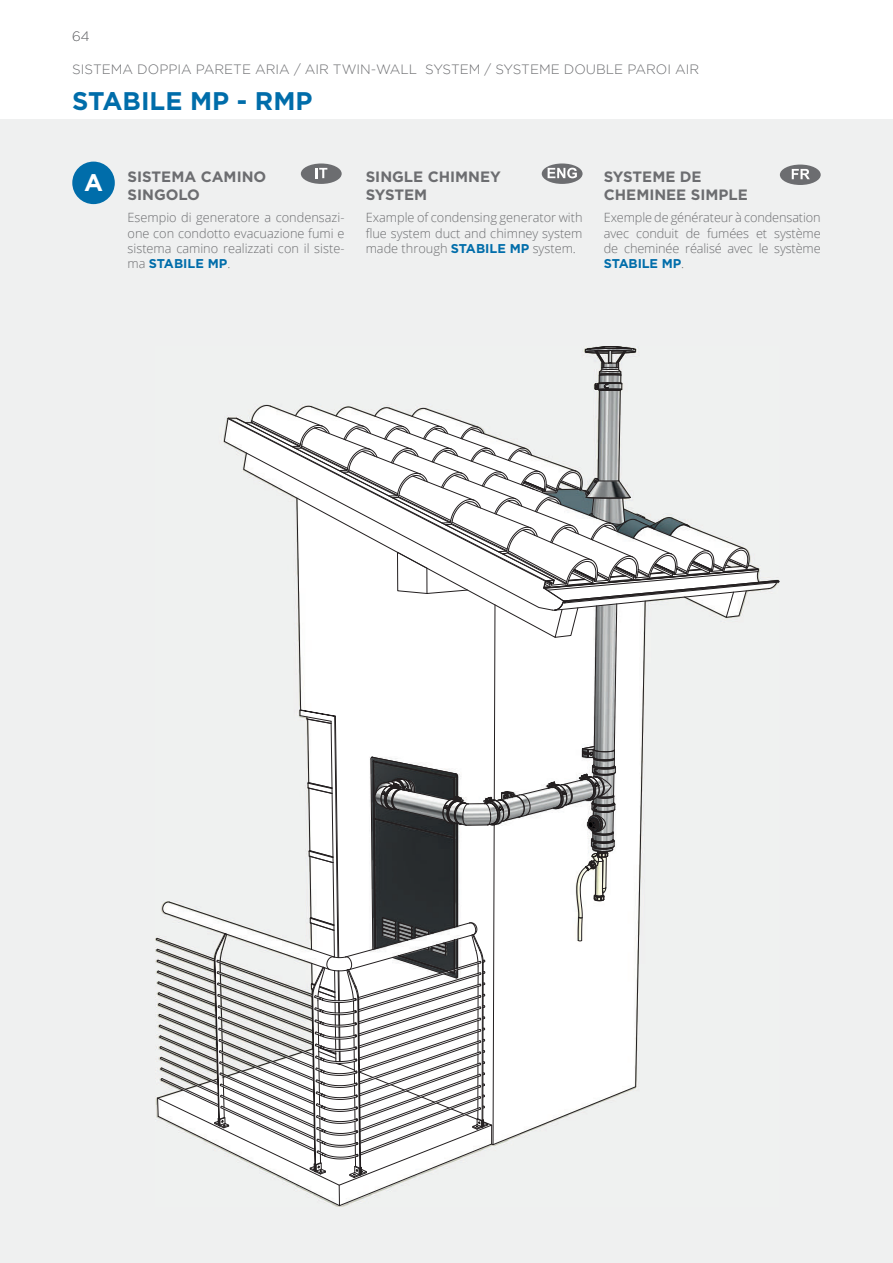
<style>
.page{position:relative;width:893px;height:1263px;background:#fff}
.page>*{position:absolute;margin:0;border:0;box-sizing:border-box;transform-origin:0 0}
.t1{font:700 25.5px "Gotham";color:#006daa}
.t2{font:700 24px "Gotham";color:#fff}
.t3{font:700 15px/18px "Gotham";color:#6c6d70}
.t4{font:300 13.5px "Gotham";color:#6c6d70}
.t5{font:200 13.5px "Gotham";color:#6c6d70}
.t6{font:300 12.75px/15.3px "Open Sans";color:#6c6d70;text-align:justify}
.t7{font:700 12.75px "Gotham";letter-spacing:-.01em;color:#006daa}
.s1{font-family:"Open Sans";font-weight:300;color:#6c6d70}
.s2{font-family:"Gotham";font-weight:700;color:#006daa}
</style>
<div class="page">
<div style="left:0;top:119px;width:893px;height:1144px;background:#eff0f0"></div>
<div style="left:72px;top:162px;width:43px;height:42px;background:#006daa;border-radius:50%"></div>
<div style="left:301px;top:163px;width:41px;height:21px;background:#6c6d70;border-radius:50%"></div>
<svg style="left:316px;top:168px;width:11px;height:10px"></svg>
<svg style="left:542px;top:163px;width:41px;height:21px"></svg>
<svg style="left:548px;top:168px;width:29px;height:10px"></svg>
<div style="left:780px;top:165px;width:41px;height:20px;background:#6c6d70;border-radius:50%"></div>
<svg style="left:792px;top:169px;width:18px;height:10px"></svg>
<svg style="left:156px;top:346px;width:623px;height:860px"></svg>
<p class="t5" style="left:72px;top:27px;width:19px">64</p>
<p class="t4" style="left:72px;top:62px;width:628px">SISTEMA DOPPIA PARETE ARIA / AIR TWIN-WALL SYSTEM / SYSTEME DOUBLE PAROI AIR</p>
<h1 class="t1" style="left:72px;top:84px;width:242px">STABILE MP - RMP</h1>
<h2 class="t2" style="left:84px;top:167px;width:20px">A</h2>
<p class="t3" style="left:128px;top:168px;width:140px">SISTEMA CAMINO<br>SINGOLO</p>
<p class="t6" style="left:128px;top:210px;width:218px">Esempio di generatore a condensazi&shy;one con condotto evacuazione fumi e sistema camino realizzati con il siste-</p>
<p class="t7" style="left:128px;top:255px;width:104px"><span class="s1">ma</span> STABILE MP<span class="s1">.</span></p>
<p class="t3" style="left:366px;top:168px;width:137px">SINGLE CHIMNEY<br>SYSTEM</p>
<p class="t6" style="left:366px;top:210px;width:218px">Example of condensing generator with flue system duct and chimney system made through <span class="s2">STABILE MP</span> system.</p>
<p class="t3" style="left:604px;top:168px;width:146px">SYSTEME DE<br>CHEMINEE SIMPLE</p>
<p class="t6" style="left:604px;top:210px;width:218px">Exemple de générateur à condensation avec conduit de fumées et système de cheminée réalisé avec le système</p>
<p class="t7" style="left:604px;top:255px;width:82px">STABILE MP<span class="s1">.</span></p>
</div>
